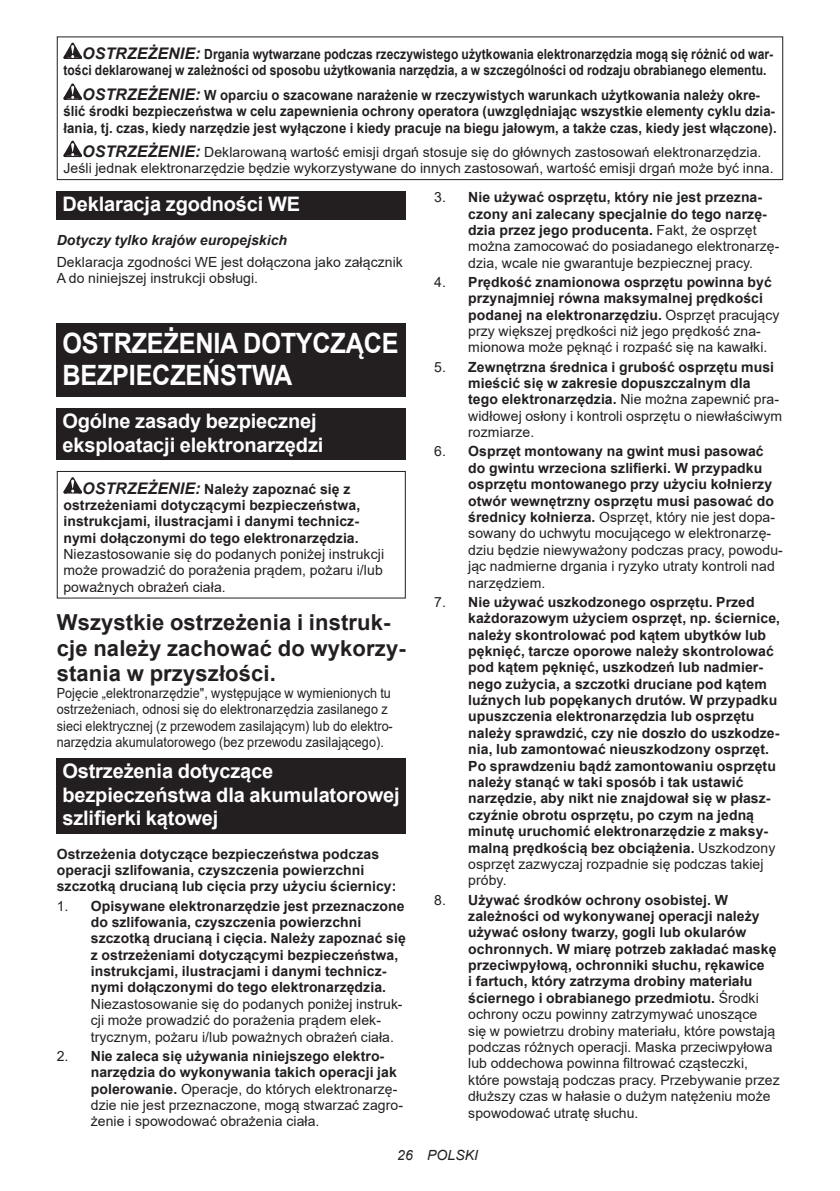
<style>
.page{position:relative;width:840px;height:1191px;background:#fff}
.page>*{position:absolute;margin:0;border:0;box-sizing:border-box;transform-origin:0 0}
.t1{font:700 28px/32.8px "Arial";letter-spacing:-.01em;color:#fff;scale:.9 1}
.t2{font:700 22px/25.8px "Arial";letter-spacing:.005em;color:#231f20}
.t3{font:700 20px/23.4px "Arial";letter-spacing:-.01em;color:#fff}
.t4{font:700 14px/16.4px "Arial";letter-spacing:.005em;color:#231f20}
.t5{font:14px/16.4px "Arial";letter-spacing:.005em;color:#231f20}
.t6{font:700 14px/16.4px "Arial";letter-spacing:.005em;color:#231f20;text-align:center;scale:.94 1}
.t7{font:14px/16.4px "Arial";letter-spacing:.005em;color:#231f20;scale:.9 1}
.t8{font:700 14px/16.4px "Arial";letter-spacing:.005em;color:#231f20;scale:.86 1}
.t9{font:italic 700 14px "Arial";letter-spacing:.005em;color:#231f20}
.t10{font:italic 14px "Arial";letter-spacing:.005em;color:#231f20}
.s1{font-style:italic;font-size:16px}
.s2{font-weight:700;font-style:italic;font-size:16px}
.s3{font-weight:400}
.s4{font-weight:700}
</style>
<div class="page">
<svg style="left:63px;top:43px;width:19px;height:16px"></svg>
<svg style="left:63px;top:83px;width:19px;height:17px"></svg>
<svg style="left:63px;top:141px;width:19px;height:16px"></svg>
<div style="left:57px;top:36px;width:725px;height:144px;border:1px solid #231f20"></div>
<div style="left:57px;top:191px;width:348px;height:29px;background:#231f20"></div>
<div style="left:57px;top:323px;width:348px;height:74px;background:#231f20"></div>
<div style="left:57px;top:408px;width:348px;height:52px;background:#231f20"></div>
<svg style="left:63px;top:477px;width:19px;height:16px"></svg>
<div style="left:57px;top:471px;width:348px;height:127px;border:1px solid #231f20"></div>
<div style="left:57px;top:758px;width:348px;height:75px;background:#231f20"></div>
<p class="t8" style="left:63px;top:46px;width:826px;text-indent:19px"><span class="s1">OSTRZEŻENIE:</span> Drgania wytwarzane podczas rzeczywistego użytkowania elektronarzędzia mogą się różnić od war&shy;tości deklarowanej w zależności od sposobu użytkowania narzędzia, a w szczególności od rodzaju obrabianego elementu.</p>
<p class="t6" style="left:63px;top:87px;width:760px"><span class="s1">OSTRZEŻENIE:</span> W oparciu o szacowane narażenie w rzeczywistych warunkach użytkowania należy okre-<br>ślić środki bezpieczeństwa w celu zapewnienia ochrony operatora (uwzględniając wszystkie elementy cyklu dzia&shy;łania, tj. czas, kiedy narzędzie jest wyłączone i kiedy pracuje na biegu jałowym, a także czas, kiedy jest włączone).</p>
<p class="t5" style="left:63px;top:144px;width:711px;text-align:center"><span class="s2">OSTRZEŻENIE:</span> Deklarowaną wartość emisji drgań stosuje się do głównych zastosowań elektronarzędzia.<br>Jeśli jednak elektronarzędzie będzie wykorzystywane do innych zastosowań, wartość emisji drgań może być inna.</p>
<h3 class="t3" style="left:62px;top:193px;width:239px">Deklaracja zgodności WE</h3>
<p class="t9" style="left:57px;top:231px;width:232px">Dotyczy tylko krajów europejskich</p>
<p class="t5" style="left:57px;top:254px;width:347px">Deklaracja zgodności WE jest dołączona jako załącznik<br>A do niniejszej instrukcji obsługi.</p>
<p class="t4" style="left:468px;top:189px;width:312px;text-indent:-34px"><span class="s3">3.</span> Nie używać osprzętu, który nie jest przezna&shy;czony ani zalecany specjalnie do tego narzę&shy;dzia przez jego producenta. <span class="s3">Fakt, że osprzęt można zamocować do posiadanego elektronarzę&shy;dzia, wcale nie gwarantuje bezpiecznej pracy.</span></p>
<p class="t4" style="left:468px;top:274px;width:312px;text-indent:-34px"><span class="s3">4.</span> Prędkość znamionowa osprzętu powinna być przynajmniej równa maksymalnej prędkości podanej na elektronarzędziu. <span class="s3">Osprzęt pracujący przy większej prędkości niż jego prędkość zna&shy;mionowa może pęknąć i rozpaść się na kawałki.</span></p>
<p class="t4" style="left:468px;top:359px;width:315px;text-indent:-34px"><span class="s3">5.</span> Zewnętrzna średnica i grubość osprzętu musi mieścić się w zakresie dopuszczalnym dla tego elektronarzędzia. <span class="s3">Nie można zapewnić pra&shy;widłowej osłony i kontroli osprzętu o niewłaściwym rozmiarze.</span></p>
<p class="t4" style="left:468px;top:443px;width:316px;text-indent:-34px"><span class="s3">6.</span> Osprzęt montowany na gwint musi pasować do gwintu wrzeciona szlifierki. W przypadku osprzętu montowanego przy użyciu kołnierzy otwór wewnętrzny osprzętu musi pasować do średnicy kołnierza. <span class="s3">Osprzęt, który nie jest dopa&shy;sowany do uchwytu mocującego w elektronarzę&shy;dziu będzie niewyważony podczas pracy, powodu&shy;jąc nadmierne drgania i ryzyko utraty kontroli nad narzędziem.</span></p>
<p class="t4" style="left:468px;top:594px;width:313px;text-indent:-34px"><span class="s3">7.</span> Nie używać uszkodzonego osprzętu. Przed każdorazowym użyciem osprzęt, np. ściernice, należy skontrolować pod kątem ubytków lub pęknięć, tarcze oporowe należy skontrolować pod kątem pęknięć, uszkodzeń lub nadmier&shy;nego zużycia, a szczotki druciane pod kątem luźnych lub popękanych drutów. W przypadku upuszczenia elektronarzędzia lub osprzętu należy sprawdzić, czy nie doszło do uszkodze&shy;nia, lub zamontować nieuszkodzony osprzęt.<br>Po sprawdzeniu bądź zamontowaniu osprzętu należy stanąć w taki sposób i tak ustawić narzędzie, aby nikt nie znajdował się w płasz&shy;czyźnie obrotu osprzętu, po czym na jedną minutę uruchomić elektronarzędzie z maksy&shy;malną prędkością bez obciążenia. <span class="s3">Uszkodzony osprzęt zazwyczaj rozpadnie się podczas takiej próby.</span></p>
<p class="t5" style="left:468px;top:891px;width:313px;text-indent:-34px">8. <span class="s4">Używać środków ochrony osobistej. W zależności od wykonywanej operacji należy używać osłony twarzy, gogli lub okularów ochronnych. W miarę potrzeb zakładać maskę przeciwpyłową, ochronniki słuchu, rękawice<br>i fartuch, który zatrzyma drobiny materiału ściernego i obrabianego przedmiotu.</span> Środki ochrony oczu powinny zatrzymywać unoszące<br>się w powietrzu drobiny materiału, które powstają podczas różnych operacji. Maska przeciwpyłowa lub oddechowa powinna filtrować cząsteczki, które powstają podczas pracy. Przebywanie przez dłuższy czas w hałasie o dużym natężeniu może spowodować utratę słuchu.</p>
<h1 class="t1" style="left:62px;top:327px;width:375px">OSTRZEŻENIA DOTYCZĄCE<br>BEZPIECZEŃSTWA</h1>
<h3 class="t3" style="left:62px;top:409px;width:262px">Ogólne zasady bezpiecznej eksploatacji elektronarzędzi</h3>
<p class="t4" style="left:63px;top:480px;width:298px;text-indent:19px"><span class="s1">OSTRZEŻENIE:</span> Należy zapoznać się z ostrzeżeniami dotyczącymi bezpieczeństwa, instrukcjami, ilustracjami i danymi technicz&shy;nymi dołączonymi do tego elektronarzędzia.</p>
<p class="t5" style="left:63px;top:546px;width:322px;text-align:justify">Niezastosowanie się do podanych poniżej instrukcji może prowadzić do porażenia prądem, pożaru i/lub poważnych obrażeń ciała.</p>
<h2 class="t2" style="left:57px;top:609px;width:350px">Wszystkie ostrzeżenia i instruk&shy;cje należy zachować do wykorzy&shy;stania w przyszłości.</h2>
<p class="t7" style="left:57px;top:684px;width:374px">Pojęcie „elektronarzędzie", występujące w wymienionych tu ostrzeżeniach, odnosi się do elektronarzędzia zasilanego z sieci elektrycznej (z przewodem zasilającym) lub do elektro&shy;narzędzia akumulatorowego (bez przewodu zasilającego).</p>
<h3 class="t3" style="left:62px;top:760px;width:339px">Ostrzeżenia dotyczące bezpieczeństwa dla akumulatorowej szlifierki kątowej</h3>
<p class="t4" style="left:57px;top:845px;width:341px">Ostrzeżenia dotyczące bezpieczeństwa podczas operacji szlifowania, czyszczenia powierzchni szczotką drucianą lub cięcia przy użyciu ściernicy:</p>
<p class="t4" style="left:91px;top:897px;width:316px;text-indent:-34px"><span class="s3">1.</span> Opisywane elektronarzędzie jest przeznaczone do szlifowania, czyszczenia powierzchni szczotką drucianą i cięcia. Należy zapoznać się z ostrzeżeniami dotyczącymi bezpieczeństwa, instrukcjami, ilustracjami i danymi technicz&shy;nymi dołączonymi do tego elektronarzędzia.</p>
<p class="t5" style="left:91px;top:995px;width:313px">Niezastosowanie się do podanych poniżej instruk&shy;cji może prowadzić do porażenia prądem elek&shy;trycznym, pożaru i/lub poważnych obrażeń ciała.</p>
<p class="t5" style="left:91px;top:1047px;width:313px;text-indent:-34px">2. <span class="s4">Nie zaleca się używania niniejszego elektro&shy;narzędzia do wykonywania takich operacji jak polerowanie.</span> Operacje, do których elektronarzę&shy;dzie nie jest przeznaczone, mogą stwarzać zagro&shy;żenie i spowodować obrażenia ciała.</p>
<p class="t10" style="left:397px;top:1146px;width:82px">26 POLSKI</p>
</div>
